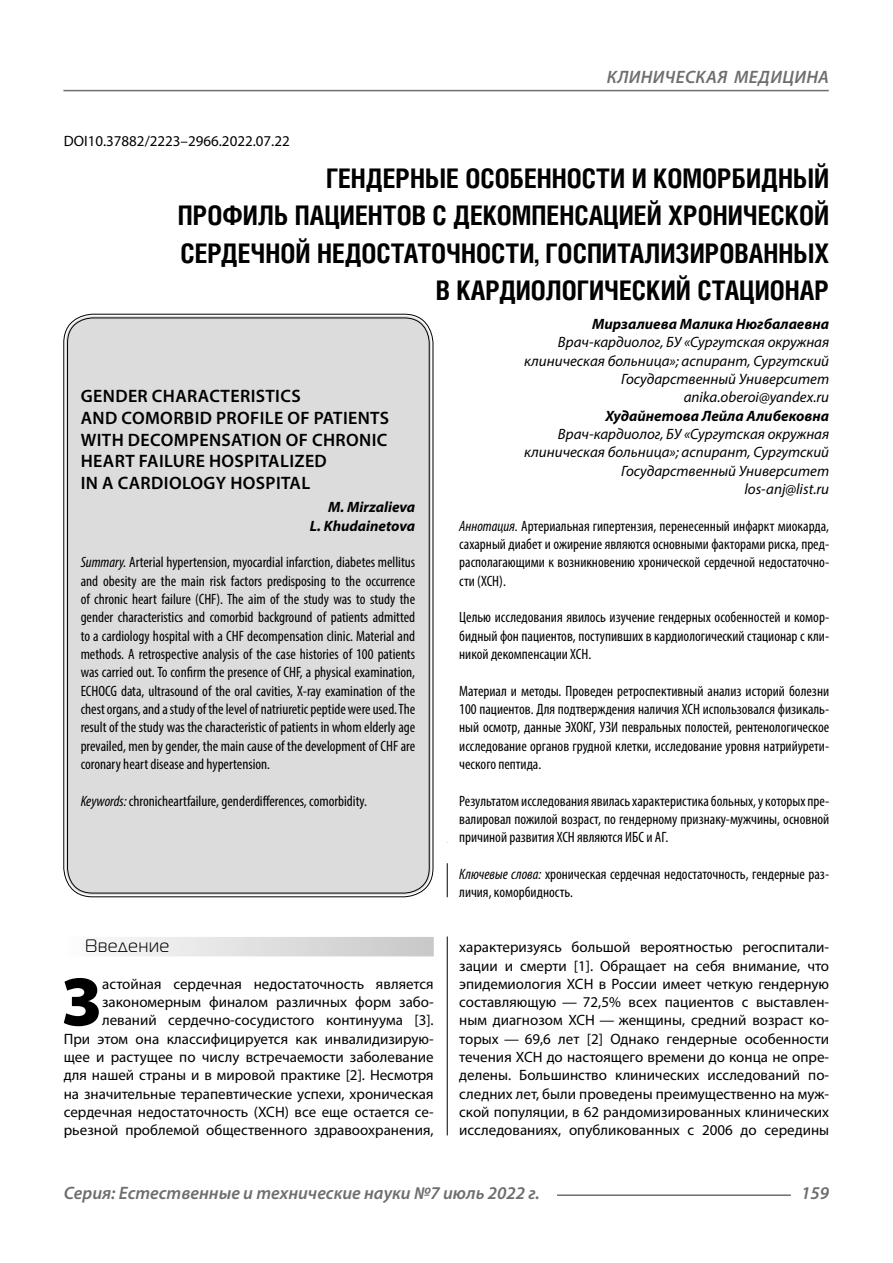
<style>
.page{position:relative;width:893px;height:1263px;background:#fff}
.page>*{position:absolute;margin:0;border:0;box-sizing:border-box;transform-origin:0 0}
.Bukvica{font:900 69.3px "Myriad Pro";color:#000}
.Header{font:700 27px/37.5px "Helios Cond C";color:#000;text-align:right}
.Header-eng{font:600 18px/21.6px "Myriad Pro";letter-spacing:.02em;color:#000}
.t1{font:italic 600 18px "Myriad Pro";color:#6e6e6e}
.Subheader{font:18px "Magistral C";letter-spacing:.05em;color:#000}
.Bukvica-2{font:15px/18.3px "Myriad Pro";color:#000;text-align:right}
.Annotation-rus{font:condensed 15px/18.3px "Myriad Pro";color:#000;text-align:justify}
.Annotation-eng{font:condensed 15px/18.3px "Myriad Pro";color:#000;text-align:justify}
.Author-doc{font:italic 15px/18.3px "Myriad Pro";color:#000;text-align:right}
.Author{font:italic 700 15px "Myriad Pro";color:#000}
.Author-email{font:italic 15px "Myriad Pro";color:#000}
.DOI{font:15px "Myriad Pro";color:#000}
.Author-eng{font:italic 700 15px "Myriad Pro";color:#000}
.s1{font-style:italic}
</style>
<div class="page">
<hr style="left:447px;top:842px;width:1px;height:293px;background:#000">
<div style="left:438px;top:842px;width:391px;height:21px;background:#fff"></div>
<div style="left:438px;top:897px;width:391px;height:21px;background:#fff"></div>
<div style="left:43px;top:915px;width:786px;height:21px;background:#fff"></div>
<div style="left:64px;top:937px;width:370px;height:19px;background:linear-gradient(to right,#fcfcfc,#c8c8c8)"></div>
<div style="left:66px;top:316px;width:365px;height:579px;background:#dcdcdc;border-radius:27px"></div>
<hr style="left:557px;top:1194px;width:234px;height:2px;background:#6e6e6e">
<hr style="left:63px;top:90px;width:766px;height:1px;background:#6e6e6e">
<p class="t1" style="left:607px;top:66px;width:24px">Клини</p>
<p class="t1" style="left:665px;top:66px;width:23px">ческая</p>
<p class="t1" style="left:734px;top:66px;width:13px">медицина</p>
<p class="DOI" style="left:64px;top:132px;width:227px">DOI10.37882/2223–2966.2022.07.22</p>
<p class="Header" style="left:178px;top:159px;width:653px">ГЕНДЕРНЫЕ ОСОБЕННОСТИ И КОМОРБИДНЫЙ<br>ПРОФИЛЬ ПАЦИЕНТОВ С ДЕКОМПЕНСАЦИЕЙ ХРОНИЧЕСКОЙ СЕРДЕЧНОЙ НЕДОСТАТОЧНОСТИ, ГОСПИТАЛИЗИРОВАННЫХ В КАРДИОЛОГИЧЕСКИЙ СТАЦИОНАР</p>
<p class="Author" style="left:592px;top:314px;width:239px">Мирзалиева Малика Нюгбалаевна</p>
<p class="Author-doc" style="left:524px;top:333px;width:307px">Врач-кардиолог, БУ «Сургутская окружная клиническая больница»; аспирант, Сургутский<br>Государственный Университет</p>
<p class="Author-email" style="left:684px;top:388px;width:147px">anika.oberoi@yandex.ru</p>
<p class="Author" style="left:605px;top:406px;width:225px">Худайнетова Лейла Алибековна</p>
<p class="Author-doc" style="left:524px;top:425px;width:307px">Врач-кардиолог, БУ «Сургутская окружная клиническая больница»; аспирант, Сургутский<br>Государственный Университет</p>
<p class="Author-email" style="left:744px;top:480px;width:86px">los-anj@list.ru</p>
<p class="Annotation-rus" style="left:459px;top:516px;width:371px"><span class="s1">Аннотация.</span> Артериальная гипертензия, перенесенный инфаркт миокарда, сахарный диабет и ожирение являются основными факторами риска, пред&shy;располагающими к возникновению хронической сердечной недостаточно&shy;сти (ХСН).</p>
<p class="Annotation-rus" style="left:459px;top:608px;width:371px">Целью исследования явилось изучение гендерных особенностей и комор&shy;бидный фон пациентов, поступивших в кардиологический стационар с кли&shy;никой декомпенсации ХСН.</p>
<p class="Annotation-rus" style="left:459px;top:681px;width:371px">Материал и методы. Проведен ретроспективный анализ историй болезни 100 пациентов. Для подтверждения наличия ХСН использовался физикаль&shy;ный осмотр, данные ЭХОКГ, УЗИ певральных полостей, рентенологическое исследование органов грудной клетки, исследование уровня натрийурети&shy;ческого пептида.</p>
<p class="Annotation-rus" style="left:459px;top:791px;width:371px">Результатом исследования явилась характеристика больных, у которых пре&shy;валировал пожилой возраст, по гендерному признаку-мужчины, основной причиной развития ХСН являются ИБС и АГ.</p>
<p class="Annotation-rus" style="left:459px;top:864px;width:371px"><span class="s1">Ключевые слова:</span> хроническая сердечная недостаточность, гендерные раз&shy;личия, коморбидность.</p>
<p class="Subheader" style="left:85px;top:936px;width:86px">Введение</p>
<p class="Bukvica" style="left:62px;top:956px;width:41px">З</p>
<p class="Header-eng" style="left:81px;top:385px;width:310px">GENDER CHARACTERISTICS<br>AND COMORBID PROFILE OF PATIENTS<br>WITH DECOMPENSATION OF CHRONIC<br>HEART FAILURE HOSPITALIZED<br>IN A CARDIOLOGY HOSPITAL</p>
<p class="Author-eng" style="left:328px;top:498px;width:89px">M. Mirzalieva</p>
<p class="Author-eng" style="left:310px;top:516px;width:107px">L. Khudainetova</p>
<p class="Annotation-eng" style="left:81px;top:553px;width:336px"><span class="s1">Summary.</span> Arterial hypertension, myocardial infarction, diabetes mellitus and obesity are the main risk factors predisposing to the occurrence of chronic heart failure (CHF). The aim of the study was to study the gender characteristics and comorbid background of patients admitted to a cardiology hospital with a CHF decompensation clinic. Material and methods. A retrospective analysis of the case histories of 100 patients was carried out. To confirm the presence of CHF, a physical examination, ECHOCG data, ultrasound of the oral cavities, X-ray examination of the chest organs, and a study of the level of natriuretic peptide were used. The result of the study was the characteristic of patients in whom elderly age prevailed, men by gender, the main cause of the development of CHF are coronary heart disease and hypertension.</p>
<p class="Annotation-eng" style="left:81px;top:791px;width:288px"><span class="s1">Keywords:</span> chronicheartfailure, genderdifferences, comorbidity.</p>
<p class="Bukvica-2" style="left:459px;top:938px;width:371px;text-align:justify">характеризуясь большой вероятностью регоспитали&shy;зации и смерти [1]. Обращает на себя внимание, что эпидемиология ХСН в России имеет четкую гендерную составляющую — 72,5% всех пациентов с выставлен&shy;ным диагнозом ХСН — женщины, средний возраст ко&shy;торых — 69,6 лет [2] Однако гендерные особенности течения ХСН до настоящего времени до конца не опре&shy;делены. Большинство клинических исследований по&shy;следних лет, были проведены преимущественно на муж&shy;ской популяции, в 62 рандомизированных клинических исследованиях, опубликованных с 2006 до середины</p>
<p class="Bukvica-2" style="left:64px;top:974px;width:371px">астойная сердечная недостаточность является закономерным финалом различных форм забо&shy;леваний сердечно-сосудистого континуума [3].<br>При этом она классифицируется как инвалидизирую&shy;щее и растущее по числу встречаемости заболевание для нашей страны и в мировой практике [2]. Несмотря на значительные терапевтические успехи, хроническая сердечная недостаточность (ХСН) все еще остается се&shy;рьезной проблемой общественного здравоохранения,</p>
<p class="t1" style="left:64px;top:1182px;width:478px">Серия: Естественные и технические науки №7 июль 2022 г.</p>
<p class="t1" style="left:801px;top:1182px;width:30px">159</p>
</div>
